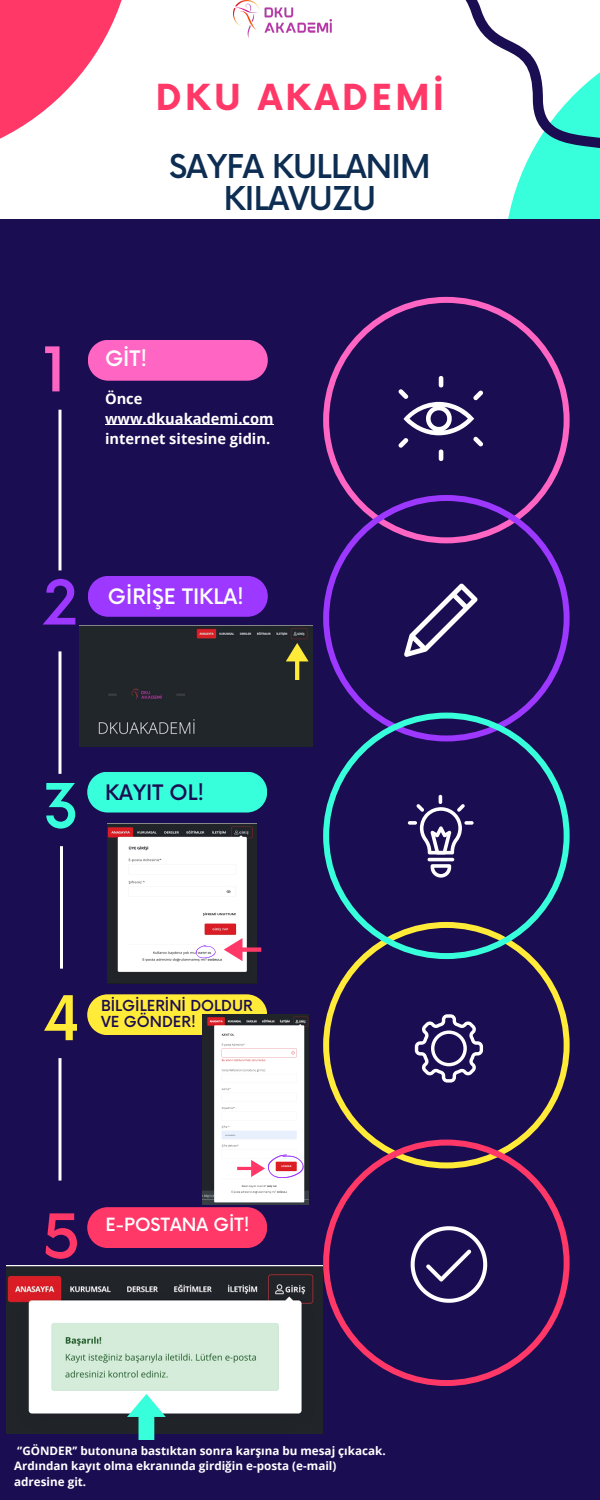
<style>
.page{position:relative;width:600px;height:1500px;background:#fff}
.page>*{position:absolute;margin:0;border:0;box-sizing:border-box;transform-origin:0 0}
.t1{font:500 60px "Now";color:#ff66c4}
.t2{font:500 60px "Now";color:#ffeb38}
.t3{font:500 60px "Now";color:#9c38ff}
.t4{font:500 60px "Now";color:#ff3868}
.t5{font:500 60px "Now";color:#38ffdb}
.t6{font:700 35px "Now";letter-spacing:.095em;color:#ff3868}
.t7{font:500 32px/32.2px "Now";letter-spacing:-.025em;color:#0d2d52;text-align:center}
.t8{font:500 20.8px "Now";color:#fff}
.t9{font:500 20.8px "Now";color:#1b0d52}
.t10{font:500 17.8px "Now";color:#fff}
.t11{font:500 14.8px/16.5px "Now";color:#1b0d52}
.t12{font:700 14.7px/20.2px "Open Sans";color:#fff}
.t13{font:700 11.7px/15.8px "Open Sans";color:#fff}
</style>
<div class="page">
<div style="left:508px;top:179px;width:92px;height:40px;background:#38ffdb"></div>
<div style="left:0;top:219px;width:600px;height:1281px;background:#1b0d52"></div>
<svg style="left:323px;top:297px;width:247px;height:198px"></svg>
<svg style="left:399px;top:376px;width:84px;height:85px"></svg>
<svg style="left:323px;top:495px;width:247px;height:218px"></svg>
<svg style="left:404px;top:583px;width:73px;height:74px"></svg>
<svg style="left:323px;top:959px;width:247px;height:181px"></svg>
<svg style="left:323px;top:1140px;width:247px;height:246px"></svg>
<svg style="left:415px;top:1014px;width:68px;height:69px"></svg>
<svg style="left:411px;top:1226px;width:76px;height:77px"></svg>
<svg style="left:323px;top:713px;width:247px;height:246px"></svg>
<svg style="left:464px;top:821px;width:10px;height:4px"></svg>
<hr style="left:428px;top:858px;width:26px;height:3px;background:#fff;border-radius:2px">
<svg style="left:431px;top:864px;width:20px;height:14px"></svg>
<svg style="left:408px;top:795px;width:57px;height:59px"></svg>
<svg style="left:88px;top:340px;width:180px;height:41px;background:#f261bd"></svg>
<svg style="left:87px;top:1207px;width:180px;height:41px;background:#f23566"></svg>
<svg style="left:88px;top:576px;width:180px;height:41px;background:#9535f5"></svg>
<svg style="left:87px;top:772px;width:180px;height:41px;background:#36f0d2"></svg>
<svg style="left:87px;top:994px;width:180px;height:41px;background:#f1de39"></svg>
<hr style="left:58px;top:410px;width:3px;height:160px;background:#fff">
<hr style="left:58px;top:651px;width:3px;height:123px;background:#fff">
<hr style="left:60px;top:846px;width:3px;height:123px;background:#fff">
<hr style="left:58px;top:1058px;width:3px;height:123px;background:#fff">
<svg style="left:0;top:0;width:122px;height:139px"></svg>
<svg style="left:465px;top:0;width:135px;height:179px"></svg>
<div style="left:79px;top:625px;width:234px;height:122px;background:#21262a"></div>
<svg style="left:286px;top:643px;width:23px;height:37px"></svg>
<img style="left:108px;top:823px;width:148px;height:161px">
<svg style="left:196px;top:945px;width:19px;height:13px"></svg>
<svg style="left:224px;top:938px;width:37px;height:23px"></svg>
<img style="left:7px;top:1265px;width:316px;height:168px">
<img style="left:203px;top:1014px;width:105px;height:190px">
<svg style="left:237px;top:1155px;width:67px;height:23px;background:#f3c0d3"></svg>
<svg style="left:127px;top:1394px;width:39px;height:46px;background:#60bab0"></svg>
<img style="left:234px;top:0;width:97px;height:38px">
<hr style="left:105px;top:425px;width:169px;height:1px;background:#fff">
<p class="t6" style="left:156px;top:79px;width:290px">DKU AKADEMİ</p>
<p class="t7" style="left:169px;top:152px;width:263px">SAYFA KULLANIM<br>KILAVUZU</p>
<p class="t1" style="left:43px;top:337px;width:26px">1</p>
<p class="t8" style="left:105px;top:347px;width:44px">GİT!</p>
<p class="t12" style="left:105px;top:388px;width:170px">Önce www.dkuakademi.com internet sitesine gidin.</p>
<p class="t3" style="left:43px;top:571px;width:37px">2</p>
<p class="t8" style="left:108px;top:585px;width:138px">GİRİŞE TIKLA!</p>
<p class="t5" style="left:43px;top:774px;width:38px">3</p>
<p class="t9" style="left:105px;top:781px;width:101px">KAYIT OL!</p>
<p class="t2" style="left:43px;top:986px;width:39px">4</p>
<p class="t11" style="left:101px;top:998px;width:153px">BİLGİLERİNİ DOLDUR<br>VE GÖNDER!</p>
<p class="t4" style="left:43px;top:1204px;width:39px">5</p>
<p class="t10" style="left:106px;top:1215px;width:146px">E-POSTANA GİT!</p>
<p class="t13" style="left:17px;top:1442px;width:370px">‘’GÖNDER’’ butonuna bastıktan sonra karşına bu mesaj çıkacak.</p>
<p class="t13" style="left:14px;top:1458px;width:324px">Ardından kayıt olma ekranında girdiğin e-posta (e-mail) adresine git.</p>
</div>
